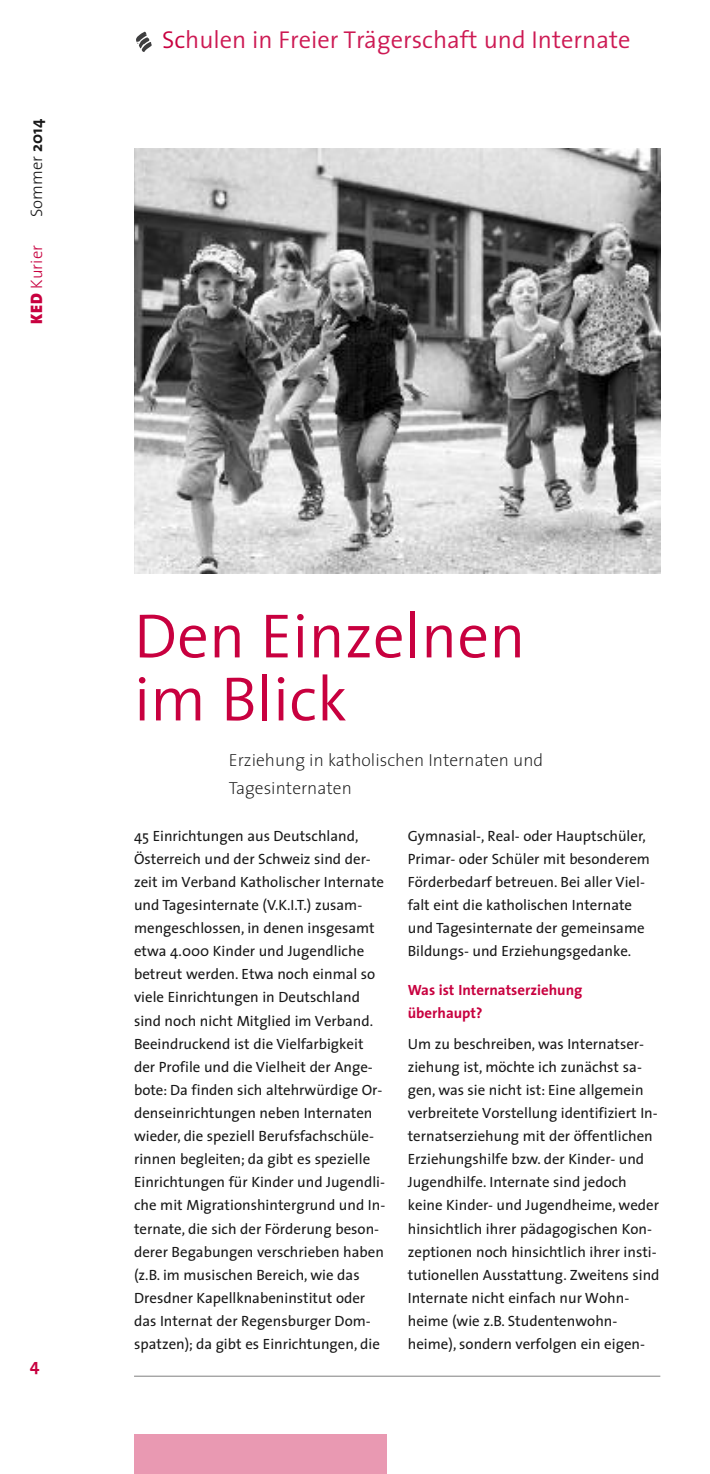
<style>
.page{position:relative;width:710px;height:1474px;background:#fff}
.page>*{position:absolute;margin:0;border:0;box-sizing:border-box;transform-origin:0 0}
.t1{font:300 63px/63px "The Sans";color:#c8003f}
.t2{font:300 24.5px "The Sans";color:#cd1953}
.t3{font:200 17.5px/28px "The Sans";color:#191919}
.t4{font:700 17.5px "The Sans";color:#c8003f}
.t5{font:300 16.62px "The Sans";color:#191919}
.t6{font:300 16.62px "The Sans";color:#c8003f}
.t7{font:14.88px/23.1px "The Sans";color:#191919}
.t8{font:700 14.88px/23.1px "The Sans";color:#c8003f}
.s1{font-weight:700}
.s2{font-weight:900}
.s3{color:#c8003f}
</style>
<div class="page">
<img style="left:134px;top:149px;width:526px;height:424px">
<hr style="left:134px;top:1375px;width:526px;height:1px;background:#808080">
<div style="left:134px;top:1434px;width:252px;height:39px;background:#e999b2"></div>
<svg style="left:136px;top:32px;width:16px;height:20px"></svg>
<p class="t5" style="left:30px;top:217px;width:100px;rotate:-90deg">Sommer <span class="s1">2014</span></p>
<p class="t6" style="left:30px;top:324px;width:80px;rotate:-90deg"><span class="s2">KED</span> Kurier</p>
<h2 class="t2" style="left:162px;top:32px;width:470px"><span class="s3">Sc</span>hulen in Freier Trägerschaft und Internate</h2>
<p class="t4" style="left:30px;top:1357px;width:11px">4</p>
<h1 class="t1" style="left:134px;top:612px;width:393px">Den Einzelnen im Blick</h1>
<p class="t3" style="left:229px;top:747px;width:316px">Erziehung in katholischen Internaten und<br>Tagesinternaten</p>
<p class="t7" style="left:134px;top:825px;width:253px">45 Einrichtungen aus Deutschland, Österreich und der Schweiz sind der&shy;zeit im Verband Katholischer Internate und Tagesinternate (V.K.I.T.) zusam&shy;mengeschlossen, in denen insgesamt etwa 4.000 Kinder und Jugendliche betreut werden. Etwa noch einmal so viele Einrichtungen in Deutschland sind noch nicht Mitglied im Verband.<br>Beeindruckend ist die Vielfarbigkeit der Profile und die Vielheit der Ange&shy;bote: Da finden sich altehrwürdige Or&shy;denseinrichtungen neben Internaten wieder, die speziell Berufsfachschüle&shy;rinnen begleiten; da gibt es spezielle Einrichtungen für Kinder und Jugendli&shy;che mit Migrationshintergrund und In&shy;ternate, die sich der Förderung beson&shy;derer Begabungen verschrieben haben (z.B. im musischen Bereich, wie das Dresdner Kapellknabeninstitut oder das Internat der Regensburger Dom&shy;spatzen); da gibt es Einrichtungen, die</p>
<p class="t7" style="left:407px;top:825px;width:243px">Gymnasial-, Real- oder Hauptschüler, Primar- oder Schüler mit besonderem Förderbedarf betreuen. Bei aller Viel&shy;falt eint die katholischen Internate und Tagesinternate der gemeinsame Bildungs- und Erziehungsgedanke.</p>
<p class="t8" style="left:407px;top:979px;width:176px">Was ist Internatserziehung überhaupt?</p>
<p class="t7" style="left:407px;top:1033px;width:253px">Um zu beschreiben, was Internatser&shy;ziehung ist, möchte ich zunächst sa&shy;gen, was sie nicht ist: Eine allgemein verbreitete Vorstellung identifiziert In&shy;ternatserziehung mit der öffentlichen Erziehungshilfe bzw. der Kinder- und Jugendhilfe. Internate sind jedoch keine Kinder- und Jugendheime, weder hinsichtlich ihrer pädagogischen Kon&shy;zeptionen noch hinsichtlich ihrer insti&shy;tutionellen Ausstattung. Zweitens sind Internate nicht einfach nur Wohn&shy;heime (wie z.B. Studentenwohn&shy;heime), sondern verfolgen ein eigen-</p>
</div>
